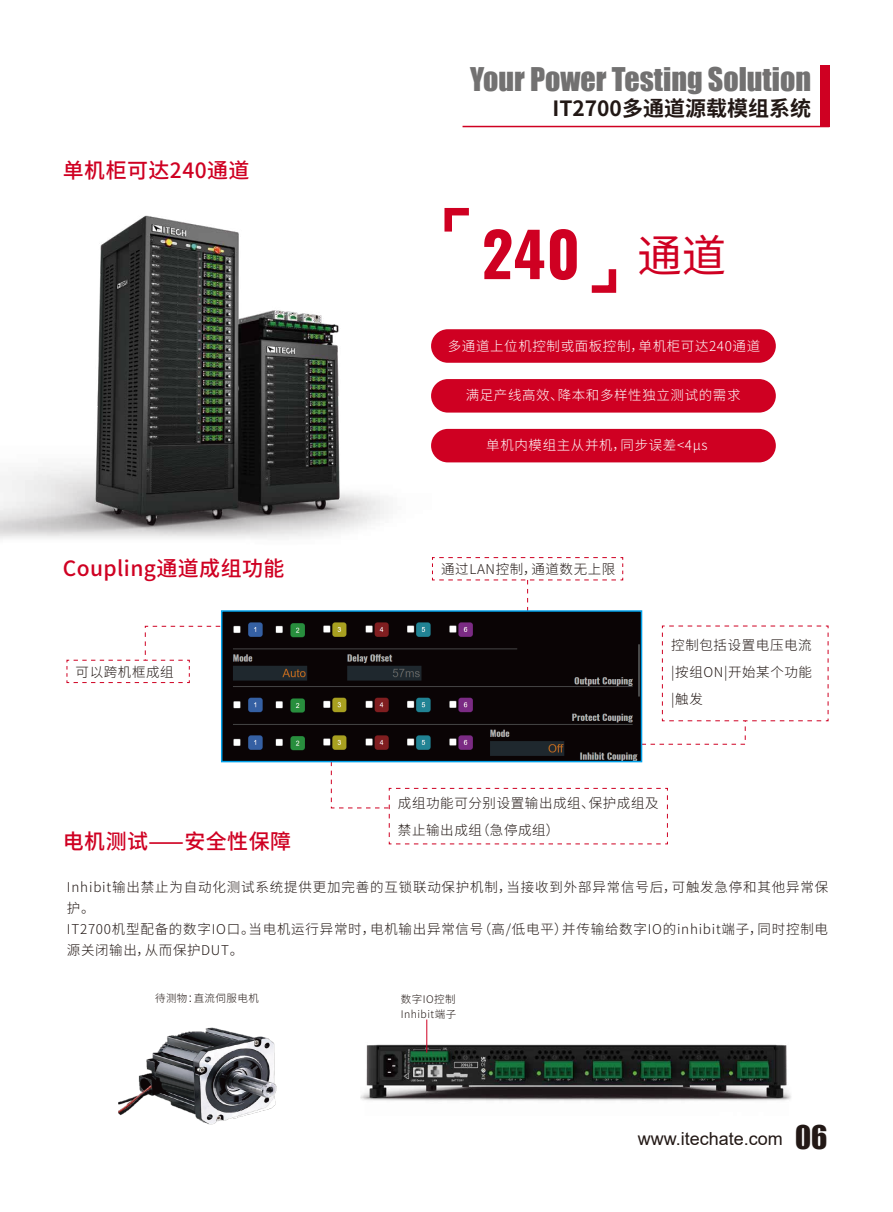
<style>
.page{position:relative;width:893px;height:1212px;background:#fff}
.page>*{position:absolute;margin:0;border:0;box-sizing:border-box;transform-origin:0 0}
.t1{font:700 60.9px "Oswald";color:#cf0022}
.t2{font:44.4px "Source Han Sans CN";color:#cf0022}
.t3{font:30px "Impact";color:#727171}
.t4{font:500 21px "Source Han Sans CN";letter-spacing:.02em;color:#cf0022}
.t5{font:700 21px "Source Han Sans CN";color:#221815}
.t6{font:18px "Arial";color:#221815}
.t7{font:300 13.5px/21px "Source Han Sans CN";letter-spacing:.055em;color:#221815}
.t8{font:300 13.5px "Source Han Sans CN";letter-spacing:.045em;color:#fff}
.t9{font:300 10.5px/15px "Source Han Sans CN";letter-spacing:.045em;color:#221815}
.s1{font-family:"Impact";font-size:30px}
</style>
<div class="page">
<div style="left:820px;top:65px;width:9px;height:62px;background:#cf0022"></div>
<hr style="left:462px;top:126px;width:367px;height:1px;background:#cf0022">
<div style="left:431px;top:329px;width:345px;height:34px;background:#cf0022;border-radius:17px"></div>
<div style="left:431px;top:379px;width:345px;height:34px;background:#cf0022;border-radius:17px"></div>
<div style="left:431px;top:429px;width:345px;height:33px;background:#cf0022;border-radius:17px"></div>
<svg style="left:66px;top:625px;width:155px;height:58px"></svg>
<svg style="left:432px;top:557px;width:191px;height:53px"></svg>
<svg style="left:642px;top:625px;width:187px;height:120px"></svg>
<svg style="left:331px;top:761px;width:337px;height:84px"></svg>
<img style="left:361px;top:1026px;width:430px;height:75px">
<img style="left:224px;top:613px;width:415px;height:146px">
<div style="left:221px;top:610px;width:421px;height:152px;border:2px solid #00a0e9"></div>
<svg style="left:444px;top:207px;width:25px;height:25px"></svg>
<svg style="left:591px;top:269px;width:26px;height:24px"></svg>
<img style="left:0;top:215px;width:388px;height:324px">
<img style="left:118px;top:1027px;width:159px;height:98px">
<h3 class="t4" style="left:63px;top:159px;width:188px">单机柜可达240通道</h3>
<h3 class="t4" style="left:63px;top:556px;width:223px">Coupling通道成组功能</h3>
<p class="t7" style="left:76px;top:662px;width:100px">可以跨机框成组</p>
<h3 class="t3" style="left:470px;top:56px;width:342px">Your Power Testing Solution</h3>
<h3 class="t5" style="left:552px;top:97px;width:260px">IT2700多通道源载模组系统</h3>
<h1 class="t1" style="left:482px;top:222px;width:100px">240</h1>
<h2 class="t2" style="left:637px;top:230px;width:90px">通道</h2>
<p class="t8" style="left:448px;top:338px;width:314px">多通道上位机控制或面板控制，单机柜可达240通道</p>
<p class="t8" style="left:466px;top:388px;width:276px">满足产线高效、降本和多样性独立测试的需求</p>
<p class="t8" style="left:486px;top:438px;width:223px">单机内模组主从并机，同步误差&lt;4μs</p>
<p class="t7" style="left:441px;top:559px;width:176px">通过LAN控制，通道数无上限</p>
<p class="t7" style="left:671px;top:632px;width:142px;line-height:27px;text-align:justify">控制包括设置电压电流|按组ON|开始某个功能|触发</p>
<p class="t7" style="left:398px;top:790px;width:262px;line-height:27px">成组功能可分别设置输出成组、保护成组及禁止输出成组（急停成组）</p>
<h3 class="t4" style="left:63px;top:830px;width:230px">电机测试⸺安全性保障</h3>
<p class="t7" style="left:67px;top:877px;width:763px">Inhibit输出禁止为自动化测试系统提供更加完善的互锁联动保护机制，当接收到外部异常信号后，可触发急停和其他异常保护。<br>IT2700机型配备的数字IO口。当电机运行异常时，电机输出异常信号（高/低电平）并传输给数字IO的inhibit端子，同时控制电源关闭输出，从而保护DUT。</p>
<p class="t9" style="left:155px;top:991px;width:106px">待测物：直流伺服电机</p>
<p class="t9" style="left:401px;top:992px;width:57px">数字IO控制<br>Inhibit端子</p>
<h3 class="t6" style="left:638px;top:1126px;width:191px">www.itechate.com <span class="s1">06</span></h3>
</div>
